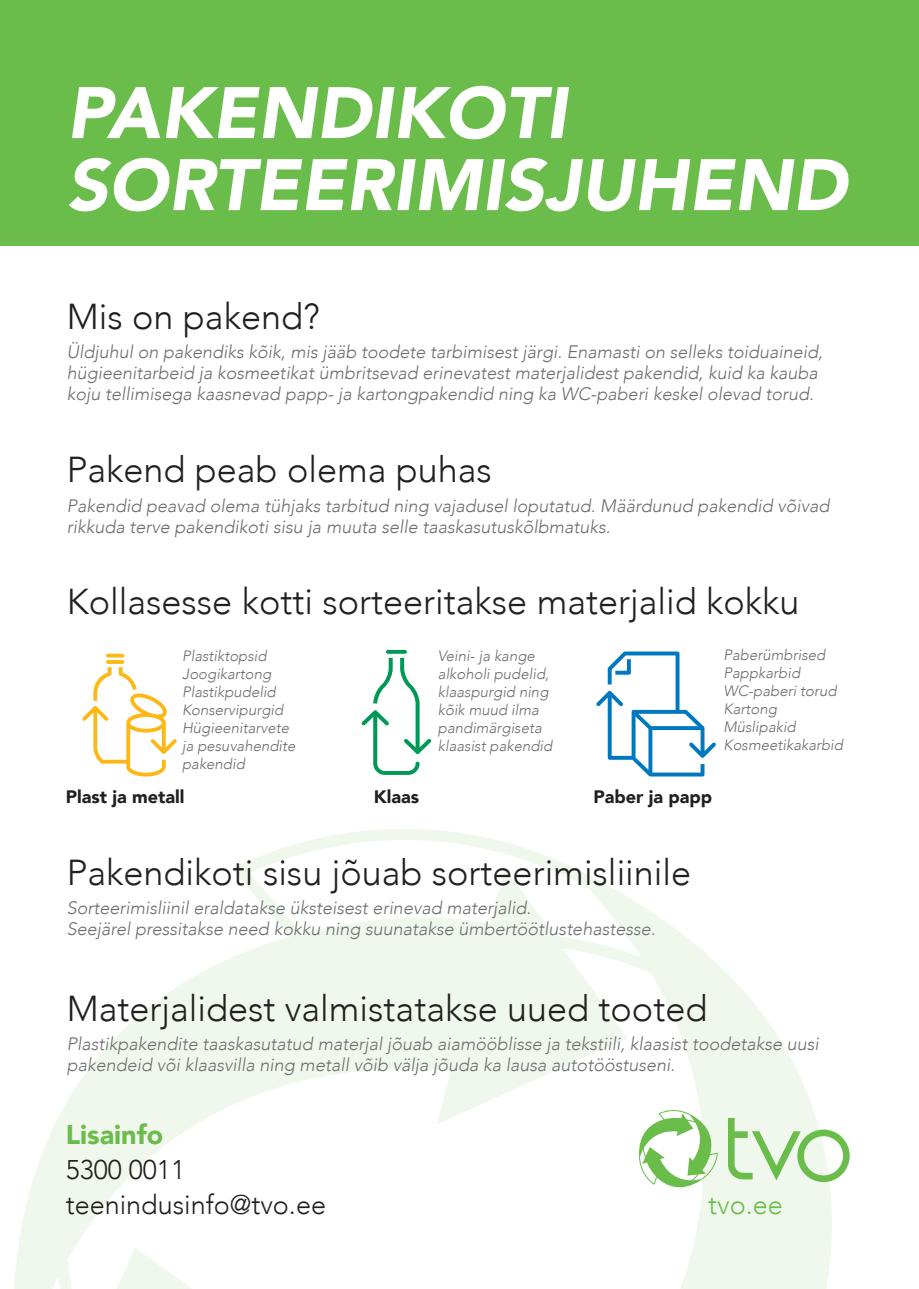
<style>
.page{position:relative;width:919px;height:1289px;background:#fff}
.page>*{position:absolute;margin:0;border:0;box-sizing:border-box;transform-origin:0 0}
.t1{font:italic 900 72px "Avenir";color:#fff}
.t2{font:300 36px "Avenir";color:#231f20}
.t3{font:300 27px "Avenir";color:#231f20}
.t4{font:900 27px "Avenir";color:#6bbd4b}
.t5{font:300 27px "Avenir";color:#6bbd4b}
.t6{font:italic 300 18px/21px "Avenir";color:#6c6d70}
.t7{font:900 18px "Avenir";color:#231f20}
.t8{font:italic 300 15px/18px "Avenir";color:#6c6d70}
</style>
<div class="page">
<svg style="left:14px;top:829px;width:836px;height:459px"></svg>
<div style="left:0;top:0;width:918px;height:245px;background:#6bbd4b"></div>
<svg style="left:638px;top:1108px;width:79px;height:84px"></svg>
<svg style="left:728px;top:1117px;width:121px;height:64px;background:#cde8c2"></svg>
<svg style="left:361px;top:650px;width:70px;height:125px"></svg>
<svg style="left:596px;top:651px;width:120px;height:125px"></svg>
<svg style="left:82px;top:653px;width:95px;height:123px"></svg>
<p class="t1" style="left:67px;top:53px;width:501px">PAKENDIKOTI</p>
<p class="t1" style="left:67px;top:125px;width:781px">SORTEERIMISJUHEND</p>
<p class="t2" style="left:67px;top:295px;width:254px">Mis on pakend?</p>
<p class="t6" style="left:67px;top:341px;width:757px">Üldjuhul on pakendiks kõik, mis jääb toodete tarbimisest järgi. Enamasti on selleks toiduaineid, hügieenitarbeid ja kosmeetikat ümbritsevad erinevatest materjalidest pakendid, kuid ka kauba koju tellimisega kaasnevad papp- ja kartongpakendid ning ka WC-paberi keskel olevad torud.</p>
<p class="t2" style="left:67px;top:448px;width:426px">Pakend peab olema puhas</p>
<p class="t6" style="left:67px;top:495px;width:764px">Pakendid peavad olema tühjaks tarbitud ning vajadusel loputatud. Määrdunud pakendid võivad rikkuda terve pakendikoti sisu ja muuta selle taaskasutuskõlbmatuks.</p>
<p class="t2" style="left:67px;top:580px;width:734px">Kollasesse kotti sorteeritakse materjalid kokku</p>
<p class="t8" style="left:182px;top:647px;width:86px">Plastiktopsid</p>
<p class="t8" style="left:182px;top:665px;width:91px">Joogikartong</p>
<p class="t8" style="left:182px;top:683px;width:95px">Plastikpudelid</p>
<p class="t8" style="left:182px;top:701px;width:103px">Konservipurgid</p>
<p class="t8" style="left:182px;top:719px;width:108px">Hügieenitarvete</p>
<p class="t8" style="left:182px;top:737px;width:115px">ja pesuvahendite</p>
<p class="t8" style="left:182px;top:755px;width:64px">pakendid</p>
<p class="t7" style="left:66px;top:781px;width:120px">Plast ja metall</p>
<p class="t8" style="left:438px;top:647px;width:98px">Veini- ja kange</p>
<p class="t8" style="left:438px;top:665px;width:113px">alkoholi pudelid,</p>
<p class="t8" style="left:438px;top:683px;width:112px">klaaspurgid ning kõik muud ilma pandimärgiseta</p>
<p class="t8" style="left:438px;top:737px;width:116px">klaasist pakendid</p>
<p class="t8" style="left:723px;top:645px;width:103px">Paberümbrised</p>
<p class="t8" style="left:723px;top:663px;width:115px">Pappkarbid<br>WC-paberi torud</p>
<p class="t8" style="left:723px;top:699px;width:55px">Kartong</p>
<p class="t8" style="left:723px;top:717px;width:74px">Müslipakid</p>
<p class="t8" style="left:723px;top:735px;width:121px">Kosmeetikakarbid</p>
<p class="t7" style="left:374px;top:781px;width:47px">Klaas</p>
<p class="t7" style="left:593px;top:781px;width:120px">Paber ja papp</p>
<p class="t2" style="left:67px;top:851px;width:626px">Pakendikoti sisu jõuab sorteerimisliinile</p>
<p class="t6" style="left:67px;top:897px;width:466px">Sorteerimisliinil eraldatakse üksteisest erinevad materjalid.</p>
<p class="t6" style="left:67px;top:918px;width:590px">Seejärel pressitakse need kokku ning suunatakse ümbertöötlustehastesse.</p>
<p class="t2" style="left:67px;top:986px;width:642px">Materjalidest valmistatakse uued tooted</p>
<p class="t6" style="left:67px;top:1033px;width:753px">Plastikpakendite taaskasutatud materjal jõuab aiamööblisse ja tekstiili, klaasist toodetakse uusi pakendeid või klaasvilla ning metall võib välja jõuda ka lausa autotööstuseni.</p>
<p class="t4" style="left:66px;top:1111px;width:99px">Lisainfo</p>
<p class="t3" style="left:66px;top:1153px;width:121px">5300 0011</p>
<p class="t3" style="left:66px;top:1188px;width:262px">teenindusinfo@tvo.ee</p>
<p class="t5" style="left:708px;top:1188px;width:76px">tvo.ee</p>
</div>
